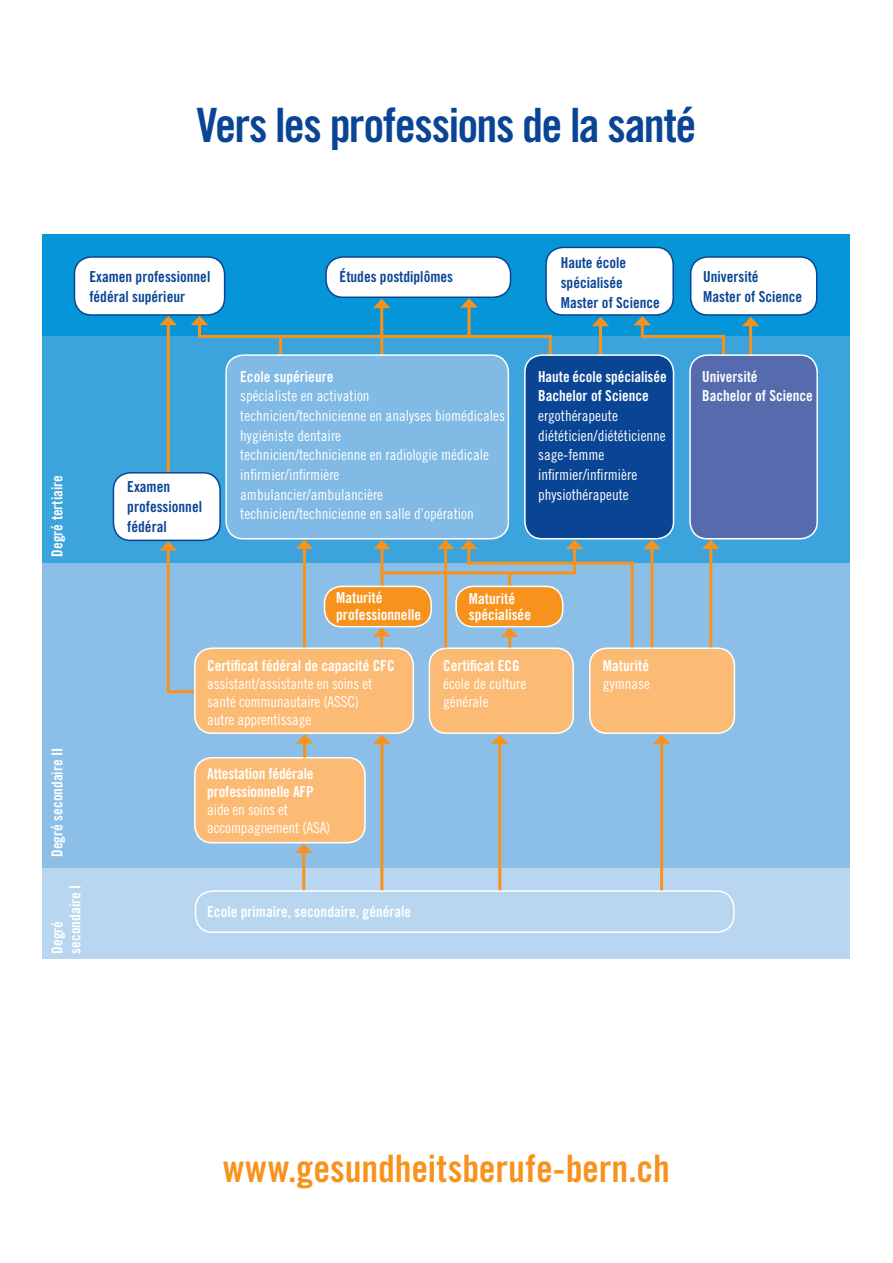
<style>
.page{position:relative;width:893px;height:1263px;background:#fff}
.page>*{position:absolute;margin:0;border:0;box-sizing:border-box;transform-origin:0 0}
.t1{font:47.25px "Trade Gothic Bold Cond Twenty";letter-spacing:-.035em;color:#094594}
.t2{font:37.8px "Trade Gothic Bold Cond Twenty";letter-spacing:-.005em;color:#f7931d}
.t3{font:15.15px/19.6px "Trade Gothic Cond Eighteen";color:#fff}
.t4{font:15.15px/18px "Trade Gothic Bold Cond Twenty";color:#fff}
.t5{font:15.15px/19.6px "Trade Gothic Bold Cond Twenty";color:#094594}
</style>
<div class="page">
<div style="left:43px;top:234px;width:807px;height:225px;background:#0695d6"></div>
<div style="left:43px;top:833px;width:807px;height:125px;background:#b8d6ef"></div>
<div style="left:43px;top:542px;width:807px;height:325px;background:#8cbfe7"></div>
<div style="left:43px;top:337px;width:807px;height:226px;background:#3ba4dc"></div>
<div style="left:195px;top:758px;width:170px;height:85px;background:#fcbb74;border-radius:17px"></div>
<div style="left:194px;top:757px;width:172px;height:86px;border:2px solid #fff;border-radius:17px"></div>
<div style="left:429px;top:648px;width:144px;height:85px;background:#fcbb74;border-radius:17px"></div>
<div style="left:429px;top:647px;width:145px;height:87px;border:2px solid #fff;border-radius:17px"></div>
<hr style="left:303px;top:546px;width:3px;height:101px;background:#f7931d">
<svg style="left:296px;top:540px;width:17px;height:9px"></svg>
<svg style="left:373px;top:627px;width:17px;height:20px"></svg>
<svg style="left:501px;top:627px;width:17px;height:20px"></svg>
<hr style="left:444px;top:546px;width:3px;height:101px;background:#f7931d">
<svg style="left:437px;top:540px;width:17px;height:9px"></svg>
<hr style="left:709px;top:546px;width:3px;height:105px;background:#f7931d">
<svg style="left:702px;top:539px;width:18px;height:10px"></svg>
<hr style="left:650px;top:546px;width:3px;height:102px;background:#f7931d">
<svg style="left:643px;top:540px;width:18px;height:9px"></svg>
<hr style="left:467px;top:546px;width:3px;height:19px;background:#f7931d">
<svg style="left:460px;top:540px;width:18px;height:9px"></svg>
<hr style="left:631px;top:562px;width:3px;height:85px;background:#f7931d">
<hr style="left:467px;top:562px;width:167px;height:3px;background:#f7931d">
<hr style="left:382px;top:571px;width:194px;height:3px;background:#f7931d">
<hr style="left:573px;top:546px;width:3px;height:28px;background:#f7931d">
<svg style="left:566px;top:540px;width:17px;height:9px"></svg>
<hr style="left:380px;top:305px;width:3px;height:52px;background:#f7931d">
<svg style="left:373px;top:299px;width:17px;height:9px"></svg>
<hr style="left:599px;top:323px;width:3px;height:34px;background:#f7931d">
<svg style="left:592px;top:317px;width:17px;height:9px"></svg>
<hr style="left:749px;top:323px;width:3px;height:34px;background:#f7931d">
<svg style="left:742px;top:317px;width:17px;height:9px"></svg>
<hr style="left:302px;top:850px;width:3px;height:40px;background:#f7931d">
<svg style="left:295px;top:844px;width:18px;height:9px"></svg>
<div style="left:195px;top:890px;width:540px;height:43px;border:2px solid #fff;border-radius:17px"></div>
<hr style="left:498px;top:741px;width:3px;height:149px;background:#f7931d">
<svg style="left:491px;top:735px;width:18px;height:9px"></svg>
<hr style="left:660px;top:741px;width:3px;height:149px;background:#f7931d">
<svg style="left:653px;top:735px;width:17px;height:9px"></svg>
<hr style="left:508px;top:573px;width:3px;height:18px;background:#f7931d">
<div style="left:456px;top:586px;width:107px;height:41px;background:#f7931d;border-radius:17px"></div>
<div style="left:455px;top:586px;width:108px;height:41px;border:2px solid #fff;border-radius:17px"></div>
<hr style="left:380px;top:546px;width:3px;height:40px;background:#f7931d">
<svg style="left:373px;top:540px;width:18px;height:9px"></svg>
<div style="left:590px;top:648px;width:144px;height:85px;background:#fcbb74;border-radius:17px"></div>
<div style="left:589px;top:647px;width:146px;height:87px;border:2px solid #fff;border-radius:17px"></div>
<div style="left:324px;top:586px;width:107px;height:41px;background:#f7931d;border-radius:17px"></div>
<div style="left:324px;top:586px;width:108px;height:41px;border:2px solid #fff;border-radius:17px"></div>
<hr style="left:380px;top:741px;width:3px;height:149px;background:#f7931d">
<svg style="left:373px;top:735px;width:18px;height:9px"></svg>
<hr style="left:303px;top:741px;width:3px;height:16px;background:#f7931d">
<svg style="left:296px;top:734px;width:17px;height:10px"></svg>
<hr style="left:168px;top:690px;width:28px;height:3px;background:#f7931d">
<div style="left:74px;top:257px;width:151px;height:58px;background:#fff;border-radius:17px"></div>
<div style="left:74px;top:256px;width:151px;height:60px;border:2px solid #094594;border-radius:17px"></div>
<div style="left:691px;top:257px;width:126px;height:58px;background:#fff;border-radius:17px"></div>
<div style="left:690px;top:256px;width:127px;height:60px;border:2px solid #094594;border-radius:17px"></div>
<div style="left:546px;top:247px;width:127px;height:68px;background:#fff;border-radius:17px"></div>
<div style="left:545px;top:247px;width:129px;height:69px;border:2px solid #094594;border-radius:17px"></div>
<div style="left:326px;top:257px;width:185px;height:40px;background:#fff;border-radius:17px"></div>
<div style="left:325px;top:256px;width:186px;height:42px;border:2px solid #094594;border-radius:17px"></div>
<hr style="left:167px;top:548px;width:3px;height:145px;background:#f7931d">
<svg style="left:160px;top:541px;width:17px;height:9px"></svg>
<hr style="left:167px;top:322px;width:3px;height:177px;background:#f7931d">
<svg style="left:160px;top:316px;width:17px;height:9px"></svg>
<hr style="left:468px;top:305px;width:3px;height:31px;background:#f7931d">
<svg style="left:460px;top:298px;width:18px;height:10px"></svg>
<hr style="left:549px;top:336px;width:3px;height:22px;background:#f7931d">
<div style="left:525px;top:355px;width:148px;height:184px;background:#094594;border-radius:17px"></div>
<div style="left:524px;top:354px;width:150px;height:185px;border:2px solid #fff;border-radius:17px"></div>
<hr style="left:198px;top:322px;width:3px;height:14px;background:#f7931d">
<svg style="left:191px;top:316px;width:17px;height:9px"></svg>
<hr style="left:198px;top:335px;width:354px;height:3px;background:#f7931d">
<hr style="left:279px;top:335px;width:3px;height:29px;background:#f7931d">
<div style="left:226px;top:355px;width:282px;height:184px;background:#80bae5;border-radius:17px"></div>
<div style="left:225px;top:354px;width:284px;height:185px;border:2px solid #fff;border-radius:17px"></div>
<svg style="left:634px;top:316px;width:17px;height:20px"></svg>
<hr style="left:641px;top:335px;width:84px;height:3px;background:#f7931d">
<hr style="left:722px;top:335px;width:3px;height:23px;background:#f7931d">
<div style="left:690px;top:355px;width:127px;height:184px;background:#556bad;border-radius:17px"></div>
<div style="left:689px;top:354px;width:129px;height:185px;border:2px solid #fff;border-radius:17px"></div>
<div style="left:195px;top:648px;width:218px;height:85px;background:#fcbb74;border-radius:17px"></div>
<div style="left:194px;top:647px;width:220px;height:87px;border:2px solid #fff;border-radius:17px"></div>
<div style="left:113px;top:473px;width:107px;height:67px;background:#fff;border-radius:17px"></div>
<div style="left:113px;top:472px;width:108px;height:69px;border:2px solid #094594;border-radius:17px"></div>
<h1 class="t1" style="left:196px;top:97px;width:502px">Vers les professions de la santé</h1>
<p class="t5" style="left:561px;top:253px;width:101px">Haute école spécialisée<br>Master of Science</p>
<p class="t5" style="left:340px;top:267px;width:115px">Études postdiplômes</p>
<p class="t5" style="left:89px;top:267px;width:122px">Examen professionnel fédéral supérieur</p>
<p class="t5" style="left:703px;top:267px;width:101px">Université<br>Master of Science</p>
<p class="t4" style="left:48px;top:557px;width:83px;rotate:-90deg">Degré tertiaire</p>
<p class="t4" style="left:48px;top:857px;width:111px;rotate:-90deg">Degré secondaire II</p>
<p class="t4" style="left:48px;top:953px;width:70px;rotate:-90deg">Degré secondaire I</p>
<p class="t5" style="left:127px;top:477px;width:76px">Examen professionnel fédéral</p>
<p class="t4" style="left:240px;top:367px;width:95px">Ecole supérieure</p>
<p class="t3" style="left:240px;top:386px;width:266px">spécialiste en activation<br>technicien/technicienne en analyses biomédicales hygiéniste dentaire<br>technicien/technicienne en radiologie médicale infirmier/infirmière<br>ambulancier/ambulancière technicien/technicienne en salle d’opération</p>
<p class="t4" style="left:538px;top:366px;width:130px;line-height:19.6px">Haute école spécialisée<br>Bachelor of Science</p>
<p class="t3" style="left:538px;top:405px;width:129px">ergothérapeute diététicien/diététicienne sage-femme infirmier/infirmière physiothérapeute</p>
<p class="t4" style="left:336px;top:589px;width:86px;line-height:16.5px">Maturité professionnelle</p>
<p class="t4" style="left:207px;top:656px;width:189px">Certificat fédéral de capacité CFC</p>
<p class="t3" style="left:207px;top:674px;width:167px;line-height:18px">assistant/assistante en soins et santé communautaire (ASSC) autre apprentissage</p>
<p class="t4" style="left:207px;top:765px;width:108px">Attestation fédérale professionnelle AFP</p>
<p class="t3" style="left:207px;top:801px;width:125px;line-height:18px">aide en soins et accompagnement (ASA)</p>
<p class="t4" style="left:469px;top:590px;width:64px;line-height:16.5px">Maturité spécialisée</p>
<p class="t4" style="left:443px;top:656px;width:78px">Certificat ECG</p>
<p class="t3" style="left:443px;top:674px;width:85px;line-height:18px">école de culture générale</p>
<p class="t4" style="left:603px;top:656px;width:48px">Maturité</p>
<p class="t3" style="left:603px;top:673px;width:49px">gymnase</p>
<p class="t4" style="left:207px;top:903px;width:206px">Ecole primaire, secondaire, générale</p>
<p class="t4" style="left:702px;top:366px;width:112px;line-height:19.6px">Université<br>Bachelor of Science</p>
<h2 class="t2" style="left:223px;top:1146px;width:448px">www.gesundheitsberufe-bern.ch</h2>
</div>
